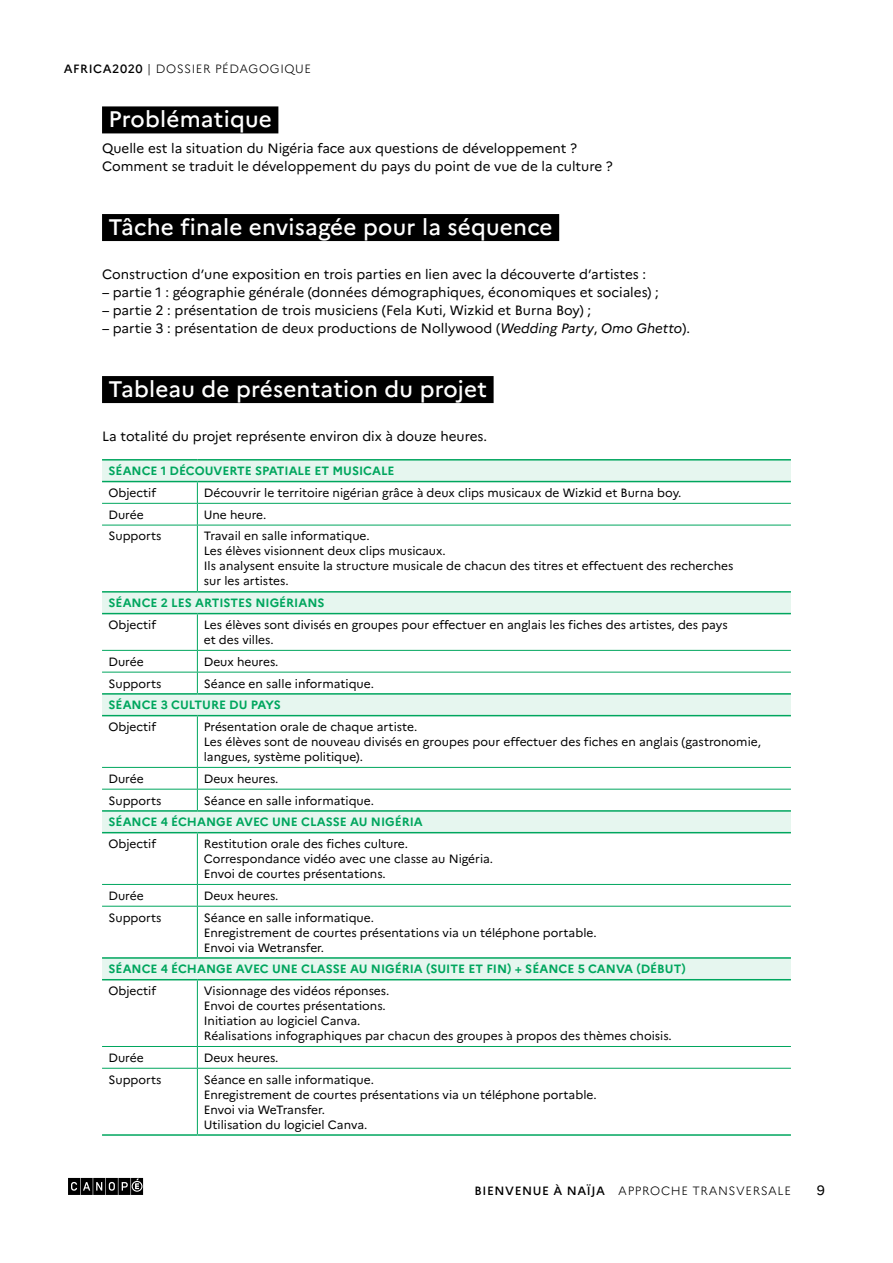
<style>
.page{position:relative;width:893px;height:1263px;background:#fff}
.page>*{position:absolute;margin:0;border:0;box-sizing:border-box;transform-origin:0 0}
.t1{font:500 22.5px "Marianne";letter-spacing:.01em;color:#fff}
.t2{font:13.5px/18px "Marianne";color:#000}
.t3{font:12px/15px "Marianne";color:#000}
.t4{font:700 12px "Marianne";color:#00a65e}
.t5{font:300 12px "Marianne";letter-spacing:.05em;color:#000}
.t6{font:500 12px "Marianne";letter-spacing:.05em;color:#000}
.s1{font-weight:500}
.s2{font-style:italic}
</style>
<div class="page">
<svg style="left:68px;top:1178px;width:75px;height:17px"></svg>
<div style="left:102px;top:106px;width:176px;height:27px;background:#000"></div>
<div style="left:102px;top:214px;width:457px;height:27px;background:#000"></div>
<div style="left:102px;top:376px;width:392px;height:27px;background:#000"></div>
<svg style="left:102px;top:461px;width:689px;height:518px"></svg>
<svg style="left:198px;top:482px;width:593px;height:109px"></svg>
<hr style="left:197px;top:503px;width:594px;height:1px;background:#00a65e">
<svg style="left:102px;top:482px;width:96px;height:109px"></svg>
<hr style="left:102px;top:525px;width:95px;height:1px;background:#00a65e">
<hr style="left:197px;top:525px;width:594px;height:1px;background:#00a65e">
<hr style="left:197px;top:525px;width:1px;height:66px;background:#00a65e">
<hr style="left:197px;top:614px;width:1px;height:36px;background:#00a65e">
<hr style="left:102px;top:650px;width:95px;height:1px;background:#00a65e">
<hr style="left:197px;top:650px;width:594px;height:1px;background:#00a65e">
<hr style="left:102px;top:672px;width:95px;height:1px;background:#00a65e">
<hr style="left:197px;top:672px;width:594px;height:1px;background:#00a65e">
<svg style="left:197px;top:651px;width:1px;height:42px"></svg>
<hr style="left:197px;top:716px;width:1px;height:51px;background:#00a65e">
<hr style="left:102px;top:767px;width:95px;height:1px;background:#00a65e">
<hr style="left:197px;top:767px;width:594px;height:1px;background:#00a65e">
<hr style="left:102px;top:789px;width:95px;height:1px;background:#00a65e">
<hr style="left:197px;top:789px;width:594px;height:1px;background:#00a65e">
<svg style="left:197px;top:768px;width:1px;height:42px"></svg>
<hr style="left:197px;top:833px;width:1px;height:51px;background:#00a65e">
<hr style="left:102px;top:884px;width:95px;height:1px;background:#00a65e">
<hr style="left:197px;top:884px;width:594px;height:1px;background:#00a65e">
<svg style="left:197px;top:885px;width:1px;height:21px"></svg>
<hr style="left:102px;top:906px;width:95px;height:1px;background:#00a65e">
<hr style="left:197px;top:906px;width:594px;height:1px;background:#00a65e">
<hr style="left:197px;top:906px;width:1px;height:51px;background:#00a65e">
<hr style="left:197px;top:980px;width:1px;height:66px;background:#00a65e">
<hr style="left:102px;top:1046px;width:95px;height:1px;background:#00a65e">
<hr style="left:197px;top:1046px;width:594px;height:1px;background:#00a65e">
<svg style="left:197px;top:1047px;width:1px;height:21px"></svg>
<hr style="left:102px;top:1068px;width:95px;height:1px;background:#00a65e">
<hr style="left:197px;top:1068px;width:594px;height:1px;background:#00a65e">
<hr style="left:197px;top:1068px;width:1px;height:66px;background:#00a65e">
<hr style="left:102px;top:459px;width:95px;height:2px;background:#00a65e">
<hr style="left:197px;top:459px;width:594px;height:2px;background:#00a65e">
<hr style="left:102px;top:481px;width:95px;height:1px;background:#00a65e">
<hr style="left:197px;top:481px;width:594px;height:1px;background:#00a65e">
<hr style="left:102px;top:591px;width:95px;height:2px;background:#00a65e">
<hr style="left:197px;top:591px;width:594px;height:2px;background:#00a65e">
<hr style="left:102px;top:613px;width:95px;height:1px;background:#00a65e">
<hr style="left:197px;top:613px;width:594px;height:1px;background:#00a65e">
<hr style="left:102px;top:693px;width:95px;height:2px;background:#00a65e">
<hr style="left:197px;top:693px;width:594px;height:2px;background:#00a65e">
<hr style="left:102px;top:715px;width:95px;height:1px;background:#00a65e">
<hr style="left:197px;top:715px;width:594px;height:1px;background:#00a65e">
<hr style="left:102px;top:810px;width:95px;height:2px;background:#00a65e">
<hr style="left:197px;top:810px;width:594px;height:2px;background:#00a65e">
<hr style="left:102px;top:832px;width:95px;height:1px;background:#00a65e">
<hr style="left:197px;top:832px;width:594px;height:1px;background:#00a65e">
<hr style="left:102px;top:957px;width:95px;height:2px;background:#00a65e">
<hr style="left:197px;top:957px;width:594px;height:2px;background:#00a65e">
<hr style="left:102px;top:979px;width:95px;height:1px;background:#00a65e">
<hr style="left:197px;top:979px;width:594px;height:1px;background:#00a65e">
<hr style="left:102px;top:1134px;width:95px;height:2px;background:#00a65e">
<hr style="left:197px;top:1134px;width:594px;height:2px;background:#00a65e">
<p class="t5" style="left:64px;top:61px;width:249px"><span class="s1">AFRICA2020</span> | DOSSIER PÉDAGOGIQUE</p>
<h1 class="t1" style="left:108px;top:106px;width:165px">Problématique</h1>
<p class="t2" style="left:102px;top:139px;width:512px">Quelle est la situation du Nigéria face aux questions de développement ?<br>Comment se traduit le développement du pays du point de vue de la culture ?</p>
<h1 class="t1" style="left:108px;top:213px;width:446px">Tâche finale envisagée pour la séquence</h1>
<p class="t2" style="left:102px;top:265px;width:546px">Construction d’une exposition en trois parties en lien avec la découverte d’artistes :</p>
<p class="t2" style="left:102px;top:283px;width:558px">– partie 1 : géographie générale (données démographiques, économiques et sociales) ;</p>
<p class="t2" style="left:102px;top:301px;width:491px">– partie 2 : présentation de trois musiciens (Fela Kuti, Wizkid et Burna Boy) ;</p>
<p class="t2" style="left:102px;top:319px;width:589px">– partie 3 : présentation de deux productions de Nollywood (<span class="s2">Wedding Party</span>, <span class="s2">Omo Ghetto</span>).</p>
<h1 class="t1" style="left:108px;top:375px;width:380px">Tableau de présentation du projet</h1>
<p class="t2" style="left:102px;top:427px;width:386px">La totalité du projet représente environ dix à douze heures.</p>
<p class="t4" style="left:108px;top:464px;width:288px">SÉANCE 1 DÉCOUVERTE SPATIALE ET MUSICALE</p>
<p class="t3" style="left:108px;top:485px;width:49px">Objectif</p>
<p class="t3" style="left:204px;top:485px;width:479px">Découvrir le territoire nigérian grâce à deux clips musicaux de Wizkid et Burna boy.</p>
<p class="t3" style="left:108px;top:507px;width:37px">Durée</p>
<p class="t3" style="left:204px;top:507px;width:64px">Une heure.</p>
<p class="t3" style="left:108px;top:529px;width:55px">Supports</p>
<p class="t3" style="left:204px;top:529px;width:531px">Travail en salle informatique.<br>Les élèves visionnent deux clips musicaux.<br>Ils analysent ensuite la structure musicale de chacun des titres et effectuent des recherches sur les artistes.</p>
<p class="t4" style="left:108px;top:596px;width:218px">SÉANCE 2 LES ARTISTES NIGÉRIANS</p>
<p class="t3" style="left:108px;top:617px;width:49px">Objectif</p>
<p class="t3" style="left:204px;top:617px;width:525px">Les élèves sont divisés en groupes pour effectuer en anglais les fiches des artistes, des pays et des villes.</p>
<p class="t3" style="left:108px;top:654px;width:37px">Durée</p>
<p class="t3" style="left:204px;top:654px;width:76px">Deux heures.</p>
<p class="t3" style="left:108px;top:676px;width:55px">Supports</p>
<p class="t3" style="left:204px;top:676px;width:172px">Séance en salle informatique.</p>
<p class="t4" style="left:108px;top:698px;width:174px">SÉANCE 3 CULTURE DU PAYS</p>
<p class="t3" style="left:108px;top:719px;width:49px">Objectif</p>
<p class="t3" style="left:204px;top:719px;width:559px">Présentation orale de chaque artiste.<br>Les élèves sont de nouveau divisés en groupes pour effectuer des fiches en anglais (gastronomie, langues, système politique).</p>
<p class="t3" style="left:108px;top:771px;width:37px">Durée</p>
<p class="t3" style="left:204px;top:771px;width:76px">Deux heures.</p>
<p class="t3" style="left:108px;top:793px;width:55px">Supports</p>
<p class="t3" style="left:204px;top:793px;width:172px">Séance en salle informatique.</p>
<p class="t4" style="left:108px;top:815px;width:316px">SÉANCE 4 ÉCHANGE AVEC UNE CLASSE AU NIGÉRIA</p>
<p class="t3" style="left:108px;top:836px;width:49px">Objectif</p>
<p class="t3" style="left:204px;top:836px;width:291px">Restitution orale des fiches culture.<br>Correspondance vidéo avec une classe au Nigéria.<br>Envoi de courtes présentations.</p>
<p class="t3" style="left:108px;top:888px;width:37px">Durée</p>
<p class="t3" style="left:204px;top:888px;width:76px">Deux heures.</p>
<p class="t3" style="left:108px;top:910px;width:55px">Supports</p>
<p class="t3" style="left:204px;top:910px;width:394px">Séance en salle informatique.<br>Enregistrement de courtes présentations via un téléphone portable.<br>Envoi via Wetransfer.</p>
<p class="t4" style="left:108px;top:962px;width:579px">SÉANCE 4 ÉCHANGE AVEC UNE CLASSE AU NIGÉRIA (SUITE ET FIN) + SÉANCE 5 CANVA (DÉBUT)</p>
<p class="t3" style="left:108px;top:983px;width:49px">Objectif</p>
<p class="t3" style="left:204px;top:983px;width:469px">Visionnage des vidéos réponses.<br>Envoi de courtes présentations.<br>Initiation au logiciel Canva.<br>Réalisations infographiques par chacun des groupes à propos des thèmes choisis.</p>
<p class="t3" style="left:108px;top:1050px;width:37px">Durée</p>
<p class="t3" style="left:204px;top:1050px;width:76px">Deux heures.</p>
<p class="t3" style="left:108px;top:1072px;width:55px">Supports</p>
<p class="t3" style="left:204px;top:1072px;width:394px">Séance en salle informatique.<br>Enregistrement de courtes présentations via un téléphone portable.<br>Envoi via WeTransfer.<br>Utilisation du logiciel Canva.</p>
<p class="t6" style="left:475px;top:1183px;width:130px">Bie nve nue à Naïja</p>
<p class="t5" style="left:618px;top:1183px;width:174px">APPROCHE TRANSVERSALE</p>
<p class="t2" style="left:817px;top:1181px;width:10px">9</p>
</div>
